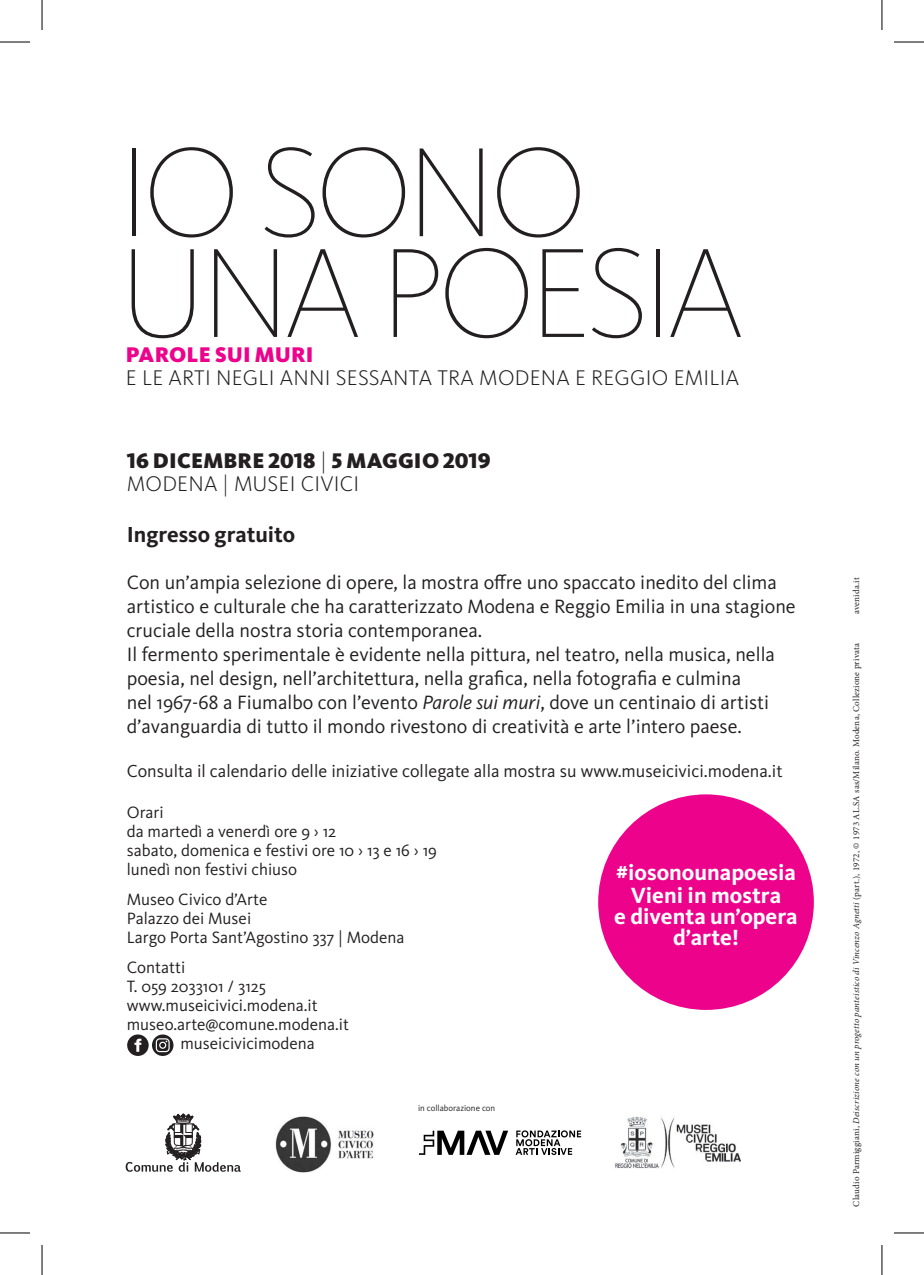
<style>
.page{position:relative;width:924px;height:1275px;background:#fff}
.page>*{position:absolute;margin:0;border:0;box-sizing:border-box;transform-origin:0 0}
.t1{font:100 131.6px/100.8px "Kievit Pro";letter-spacing:-.05em;color:#231f20}
.t2{font:700 22.8px/23px "Kievit Pro";color:#fff;text-align:center}
.t3{font:700 22.6px "Kievit Pro";color:#231f20}
.t4{font:300 22px "Kievit Pro";letter-spacing:.01em;color:#231f20}
.t5{font:900 22px/23px "Kievit Pro";color:#231f20}
.t6{font:900 22px "Kievit Pro";letter-spacing:.01em;color:#ed028c}
.t7{font:20px/24px "Kievit Pro";color:#231f20}
.t8{font:18px "Kievit Pro";color:#231f20}
.t9{font:17px/19px "Kievit Pro";color:#231f20}
.t10{font:9px "Minion Pro";letter-spacing:.02em;color:#231f20}
.t11{font:8.8px "Kievit Pro";color:#231f20}
.s1{font-weight:300}
.s2{font-style:italic}
</style>
<div class="page">
<div style="left:598px;top:794px;width:215px;height:216px;background:#ed028c;border-radius:50%"></div>
<svg style="left:126px;top:1113px;width:115px;height:58px"></svg>
<img style="left:275px;top:1116px;width:99px;height:56px">
<svg style="left:515px;top:1130px;width:66px;height:25px"></svg>
<svg style="left:419px;top:1130px;width:89px;height:24px"></svg>
<img style="left:615px;top:1117px;width:125px;height:51px">
<svg style="left:127px;top:1034px;width:22px;height:22px"></svg>
<svg style="left:134px;top:1038px;width:7px;height:13px"></svg>
<svg style="left:152px;top:1034px;width:21px;height:22px"></svg>
<svg style="left:156px;top:1038px;width:14px;height:14px"></svg>
<hr style="left:0;top:42px;width:30px;height:1px;background:#000">
<hr style="left:893px;top:42px;width:30px;height:1px;background:#000">
<hr style="left:0;top:1232px;width:30px;height:1px;background:#000">
<hr style="left:893px;top:1232px;width:30px;height:1px;background:#000">
<hr style="left:42px;top:0;width:1px;height:30px;background:#000">
<hr style="left:42px;top:1245px;width:1px;height:30px;background:#000">
<hr style="left:881px;top:0;width:1px;height:30px;background:#000">
<hr style="left:881px;top:1245px;width:1px;height:30px;background:#000">
<h1 class="t1" style="left:118px;top:142px;width:626px">IO SONO<br>UNA POESIA</h1>
<p class="t6" style="left:126px;top:341px;width:189px">PAROLE SUI MURI</p>
<p class="t4" style="left:126px;top:365px;width:614px">E LE ARTI NEGLI ANNI SESSANTA TRA MODENA E REGGIO EMILIA</p>
<p class="t5" style="left:127px;top:449px;width:365px">16 DI CEMBRE 2018 <span class="s1">|</span> 5 MAGGIO 2019<br><span class="s1">MODENA</span></p>
<p class="t4" style="left:222px;top:471px;width:41px">| MUSEI</p>
<p class="t4" style="left:300px;top:471px;width:41px">CIVICI</p>
<p class="t3" style="left:127px;top:520px;width:170px">Ingresso gratuito</p>
<p class="t7" style="left:127px;top:570px;width:670px">Con un’ampia selezione di opere, la mostra offre uno spaccato inedito del clima artistico e culturale che ha caratterizzato Modena e Reggio Emilia in una stagione cruciale della nostra storia contemporanea.<br>Il fermento sperimentale è evidente nella pittura, nel teatro, nella musica, nella poesia, nel design, nell’architettura, nella grafica, nella fotografia e culmina<br>nel 1967-68 a Fiumalbo con l’evento <span class="s2">Parole sui muri</span>, dove un centinaio di artisti d’avanguardia di tutto il mondo rivestono di creatività e arte l’intero paese.</p>
<p class="t8" style="left:127px;top:760px;width:657px">Consulta il calendario delle iniziative collegate alla mostra su www.museicivici.modena.it</p>
<p class="t9" style="left:127px;top:803px;width:311px">Orari<br>da martedì a venerdì ore 9 › 12<br>sabato, domenica e festivi ore 10 › 13 e 16 › 19 lunedì non festivi chiuso</p>
<p class="t9" style="left:127px;top:890px;width:279px">Museo Civico d’Arte<br>Palazzo dei Musei<br>Largo Porta Sant’Agostino 337 | Modena</p>
<p class="t9" style="left:127px;top:958px;width:60px">Contatti</p>
<p class="t9" style="left:127px;top:977px;width:141px">T. 059 2033101 / 3125</p>
<p class="t9" style="left:127px;top:996px;width:192px">www.museicivici.modena.it</p>
<p class="t9" style="left:127px;top:1015px;width:223px">museo.arte@comune.modena.it</p>
<p class="t9" style="left:180px;top:1034px;width:136px">museicivicimodena</p>
<p class="t2" style="left:615px;top:860px;width:181px">#iosonounapoesia<br>Vieni in mostra</p>
<p class="t2" style="left:614px;top:905px;width:185px;line-height:21px">e diventa un’opera d’arte!</p>
<p class="t11" style="left:418px;top:1103px;width:79px">in collaborazione con</p>
<p class="t10" style="left:849px;top:614px;width:38px;rotate:-90deg">avenida.it</p>
<p class="t10" style="left:849px;top:1206px;width:565px;rotate:-90deg">Claudio Parmiggiani, <span class="s2">Deiscrizione con un progetto panteistico di Vincenzo Agnetti</span> (part.), 1972, © 1973 AL.SA sas/Milano. Modena, Collezione privata</p>
</div>
